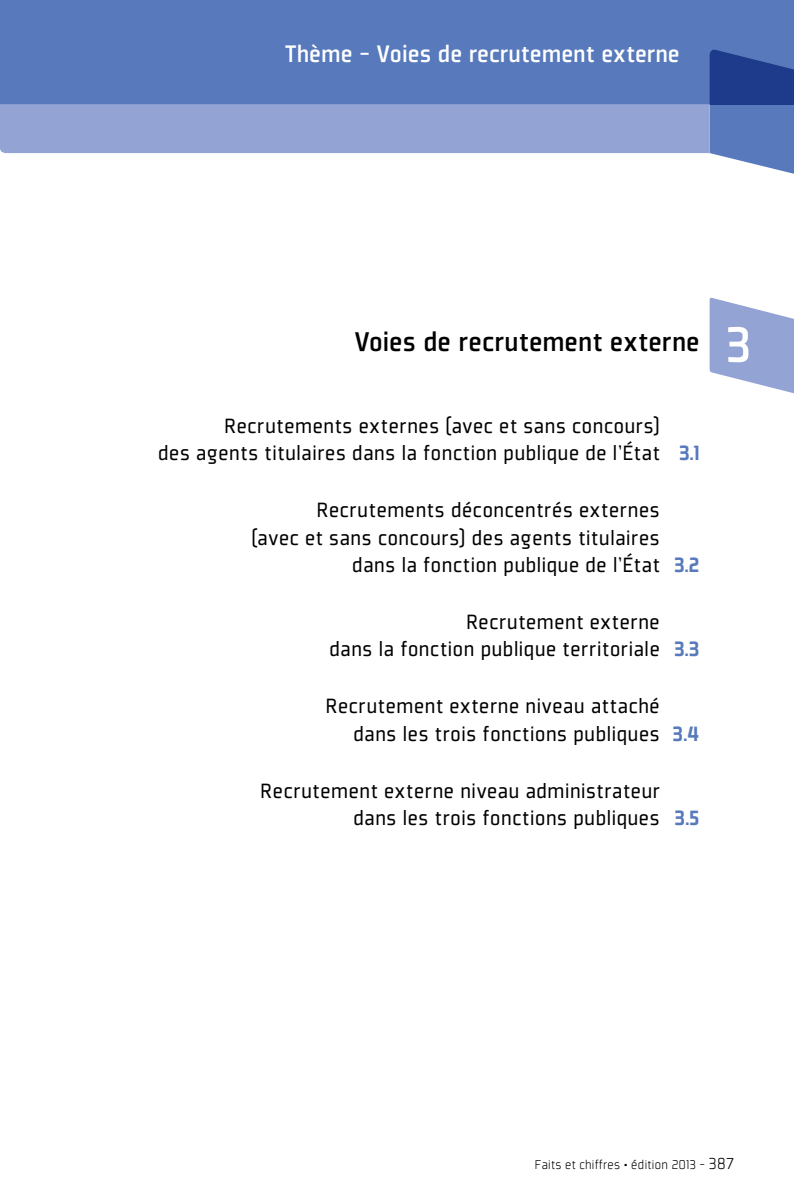
<style>
.page{position:relative;width:794px;height:1191px;background:#fff}
.page>*{position:absolute;margin:0;border:0;box-sizing:border-box;transform-origin:0 0}
.t1{font:500 54.6px "Plexes";color:#fff}
.t2{font:500 29.75px "Plexes";color:#000}
.t3{font:500 26.25px "Plexes";color:#fff}
.t4{font:22.75px/27.3px "Plexes";color:#000}
.t5{font:300 14px "Plexes";letter-spacing:-.02em;color:#000}
.s1{font-weight:900;color:#587abc}
.s2{font-size:17.5px}
</style>
<div class="page">
<div style="left:0;top:0;width:794px;height:104px;background:#587abc"></div>
<svg style="left:0;top:50px;width:794px;height:124px"></svg>
<svg style="left:709px;top:297px;width:85px;height:97px"></svg>
<p class="t3" style="left:285px;top:40px;width:396px">Thème - Voies de recrutement externe</p>
<h2 class="t2" style="left:355px;top:326px;width:346px">Voies de recrutement externe</h2>
<p class="t4" style="left:158px;top:412px;width:543px;text-indent:66px">Recrutements externes (avec et sans concours)<br>des agents titulaires dans la fonction publique de l’État <span class="s1">3.1</span></p>
<p class="t4" style="left:316px;top:496px;width:345px">Recrutements déconcentrés externes</p>
<p class="t4" style="left:251px;top:523px;width:410px">(avec et sans concours) des agents titulaires</p>
<p class="t4" style="left:352px;top:550px;width:349px">dans la fonction publique de l’État <span class="s1">3.2</span></p>
<p class="t4" style="left:329px;top:608px;width:372px;text-indent:137px">Recrutement externe dans la fonction publique territoriale <span class="s1">3.3</span></p>
<p class="t4" style="left:353px;top:692px;width:348px;text-indent:-28px">Recrutement externe niveau attaché dans les trois fonctions publiques <span class="s1">3.4</span></p>
<p class="t4" style="left:353px;top:776px;width:348px;text-indent:-93px">Recrutement externe niveau administrateur dans les trois fonctions publiques <span class="s1">3.5</span></p>
<h1 class="t1" style="left:726px;top:316px;width:27px">3</h1>
<p class="t5" style="left:534px;top:1157px;width:201px">Faits et chiffres • édition 2013 - <span class="s2">387</span></p>
</div>
